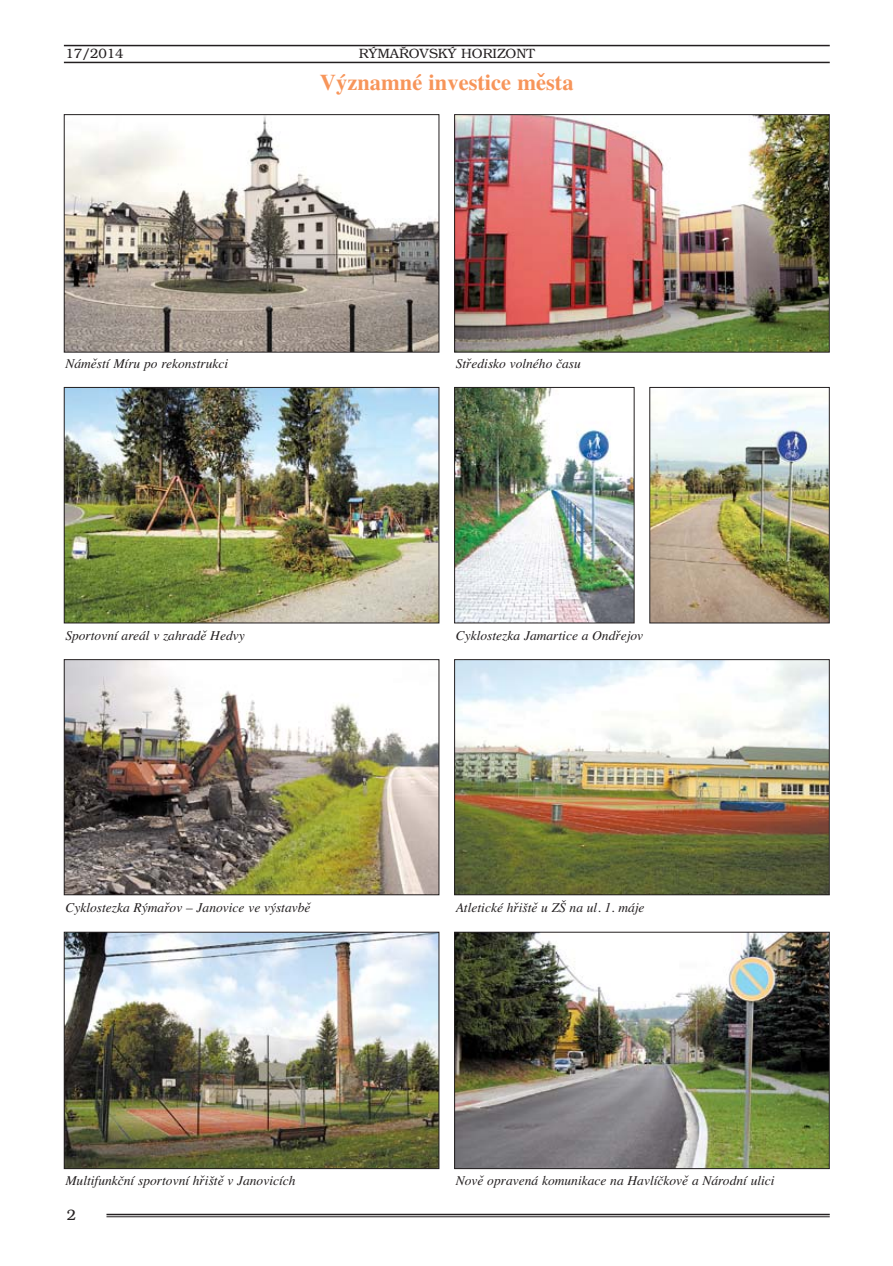
<style>
.page{position:relative;width:893px;height:1266px;background:#fff}
.page>*{position:absolute;margin:0;border:0;box-sizing:border-box;transform-origin:0 0}
.t1{font:700 22.5px "Times CE";color:#f7955a}
.t2{font:300 15px "Bookman CE";color:#231f20}
.t3{font:italic 13.5px "Times CE";color:#231f20}
.t4{font:300 13.5px "Bookman CE";color:#231f20}
</style>
<div class="page">
<hr style="left:64px;top:45px;width:765px;height:1px;background:#231f20">
<hr style="left:64px;top:62px;width:765px;height:1px;background:#231f20">
<hr style="left:106px;top:1213px;width:723px;height:1px;background:#231f20">
<hr style="left:106px;top:1216px;width:723px;height:1px;background:#231f20">
<img style="left:66px;top:116px;width:371px;height:234px">
<div style="left:64px;top:114px;width:375px;height:238px;border:1px solid #231f20"></div>
<img style="left:66px;top:933px;width:371px;height:233px">
<div style="left:64px;top:931px;width:375px;height:237px;border:1px solid #231f20"></div>
<img style="left:66px;top:389px;width:371px;height:232px">
<div style="left:64px;top:387px;width:375px;height:236px;border:1px solid #231f20"></div>
<img style="left:66px;top:661px;width:371px;height:232px">
<div style="left:64px;top:659px;width:375px;height:236px;border:1px solid #231f20"></div>
<img style="left:456px;top:116px;width:371px;height:234px">
<div style="left:454px;top:114px;width:375px;height:238px;border:1px solid #231f20"></div>
<img style="left:456px;top:933px;width:371px;height:233px">
<div style="left:454px;top:931px;width:375px;height:237px;border:1px solid #231f20"></div>
<img style="left:456px;top:389px;width:176px;height:232px">
<div style="left:454px;top:387px;width:180px;height:236px;border:1px solid #231f20"></div>
<img style="left:651px;top:389px;width:176px;height:232px">
<div style="left:649px;top:387px;width:180px;height:236px;border:1px solid #231f20"></div>
<img style="left:456px;top:661px;width:371px;height:232px">
<div style="left:454px;top:659px;width:375px;height:236px;border:1px solid #231f20"></div>
<p class="t4" style="left:65px;top:49px;width:60px">17/2014</p>
<p class="t4" style="left:359px;top:49px;width:177px">RÝMAŘOVSKÝ HORIZONT</p>
<h1 class="t1" style="left:320px;top:74px;width:255px">Významné investice města</h1>
<p class="t3" style="left:65px;top:359px;width:164px">Náměstí Míru po rekonstrukci</p>
<p class="t3" style="left:455px;top:359px;width:127px">Středisko volného času</p>
<p class="t3" style="left:65px;top:630px;width:181px">Sportovní areál v zahradě Hedvy</p>
<p class="t3" style="left:455px;top:630px;width:189px">Cyklostezka Jamartice a Ondřejov</p>
<p class="t3" style="left:65px;top:902px;width:247px">Cyklostezka Rýmařov – Janovice ve výstavbě</p>
<p class="t3" style="left:455px;top:902px;width:190px">Atletické hřiště u ZŠ na ul. 1. máje</p>
<p class="t3" style="left:65px;top:1175px;width:232px">Multifunkční sportovní hřiště v Janovicích</p>
<p class="t3" style="left:456px;top:1175px;width:320px">Nově opravená komunikace na Havlíčkově a Národní ulici</p>
<p class="t2" style="left:67px;top:1209px;width:11px">2</p>
</div>
